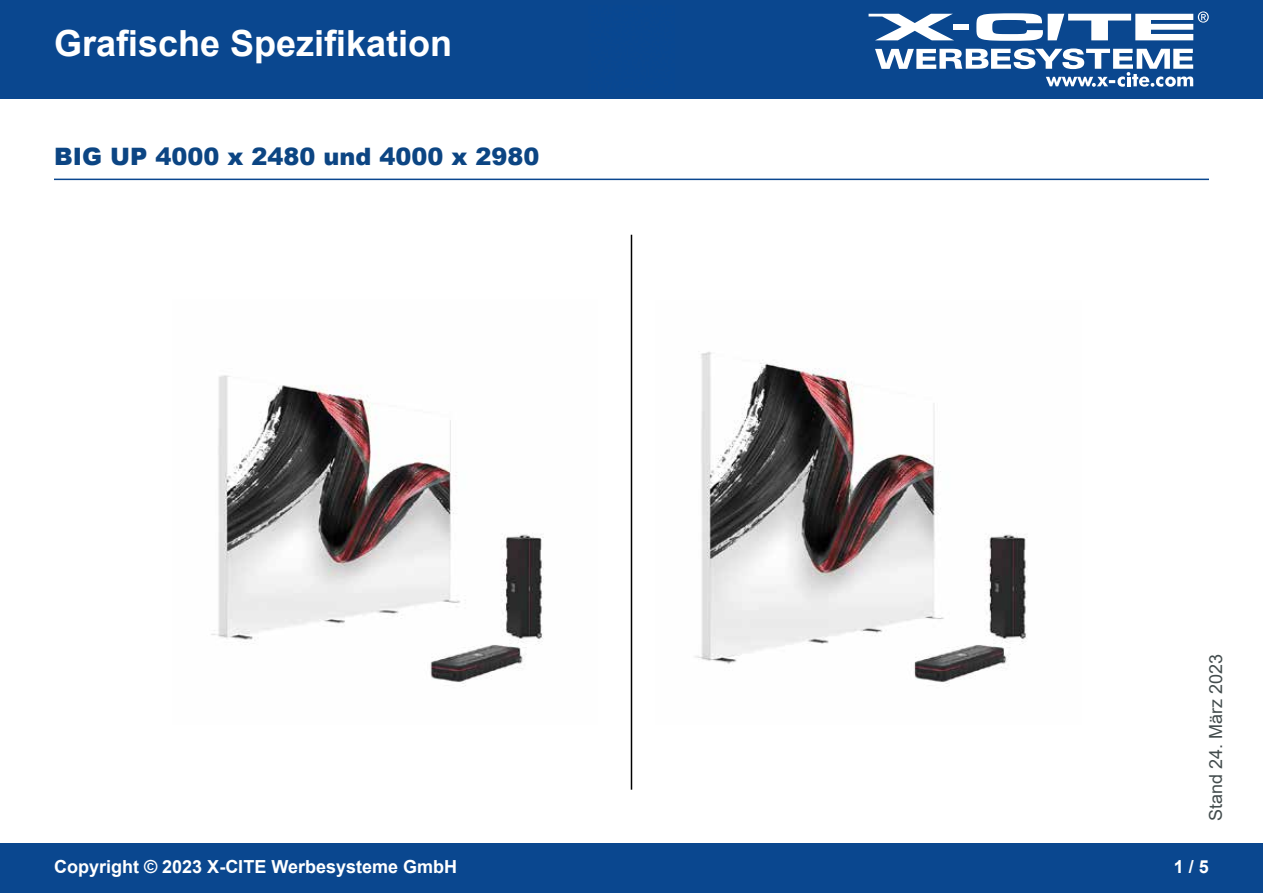
<style>
.page{position:relative;width:1263px;height:893px;background:#fff}
.page>*{position:absolute;margin:0;border:0;box-sizing:border-box;transform-origin:0 0}
.t1{font:700 36px "Arial";color:#fff}
.t2{font:900 24px "Arial";color:#0c4583}
.t3{font:700 18px "Arial";color:#fff}
.t4{font:18px "Arial";color:#434c4d}
</style>
<div class="page">
<div style="left:0;top:0;width:1263px;height:98px;background:#0a478f"></div>
<div style="left:0;top:844px;width:1263px;height:49px;background:#0a478f"></div>
<svg style="left:868px;top:14px;width:85px;height:26px"></svg>
<div style="left:953px;top:24px;width:15px;height:6px;background:#fff"></div>
<svg style="left:875px;top:48px;width:318px;height:39px"></svg>
<svg style="left:976px;top:11px;width:233px;height:30px"></svg>
<hr style="left:54px;top:179px;width:1155px;height:1px;background:#0a478f">
<img style="left:211px;top:375px;width:333px;height:311px">
<img style="left:695px;top:352px;width:333px;height:334px">
<hr style="left:631px;top:235px;width:1px;height:555px;background:#000">
<h1 class="t1" style="left:54px;top:18px;width:400px">Grafische Spezifikation</h1>
<h2 class="t2" style="left:54px;top:139px;width:487px">BIG UP 4000 x 2480 und 4000 x 2980</h2>
<p class="t4" style="left:1203px;top:821px;width:169px;rotate:-90deg">Stand 24. März 2023</p>
<p class="t3" style="left:54px;top:854px;width:405px">Copyright © 2023 X-CITE Werbesysteme GmbH</p>
<p class="t3" style="left:1174px;top:854px;width:37px">1 / 5</p>
</div>
